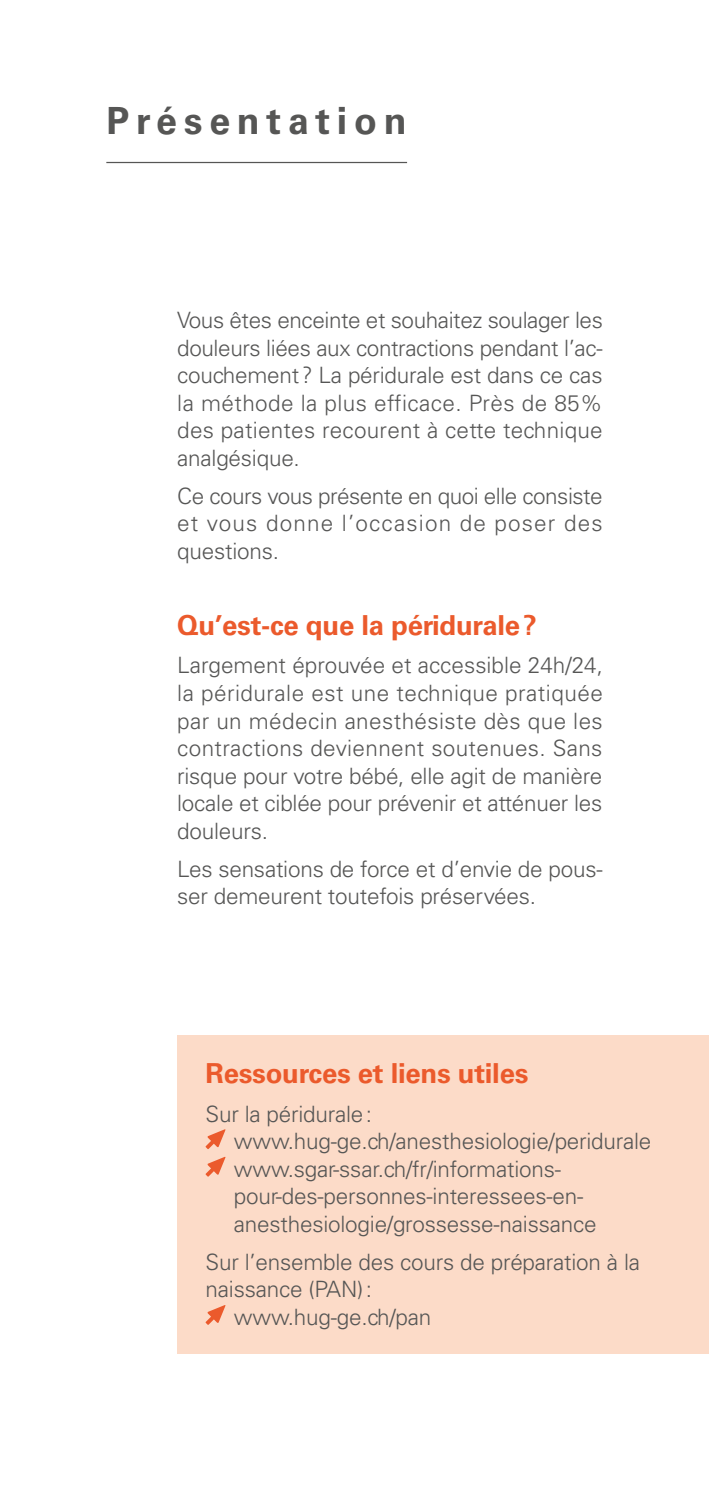
<style>
.page{position:relative;width:709px;height:1489px;background:#fff}
.page>*{position:absolute;margin:0;border:0;box-sizing:border-box;transform-origin:0 0}
.t1{font:700 37.5px "Univers LT Std";letter-spacing:.18em;color:#565655}
.t2{font:700 27.5px "Univers LT Std";letter-spacing:-.01em;color:#eb5a2c}
.t3{font:300 22.5px/27.5px "Univers LT Std";letter-spacing:-.01em;color:#565655;text-align:justify}
</style>
<div class="page">
<hr style="left:106px;top:162px;width:301px;height:1px;background:#565655">
<div style="left:177px;top:1035px;width:532px;height:318px;background:#fcdbc8"></div>
<svg style="left:205px;top:1129px;width:21px;height:20px"></svg>
<svg style="left:205px;top:1156px;width:21px;height:20px"></svg>
<svg style="left:205px;top:1305px;width:21px;height:19px"></svg>
<h1 class="t1" style="left:106px;top:98px;width:302px">Présentation</h1>
<p class="t3" style="left:177px;top:306px;width:427px">Vous êtes enceinte et souhaitez soulager les douleurs liées aux contractions pendant l’ac&shy;couchement? La péridurale est dans ce cas la méthode la plus efficace. Près de 85% des patientes recourent à cette technique analgésique.</p>
<p class="t3" style="left:177px;top:482px;width:427px">Ce cours vous présente en quoi elle consiste et vous donne l’occasion de poser des questions.</p>
<p class="t2" style="left:177px;top:609px;width:361px">Qu’est-ce que la péridurale?</p>
<p class="t3" style="left:177px;top:651px;width:427px">Largement éprouvée et accessible 24h/24, la péridurale est une technique pratiquée par un médecin anesthésiste dès que les contractions deviennent soutenues. Sans risque pour votre bébé, elle agit de manière locale et ciblée pour prévenir et atténuer les douleurs.</p>
<p class="t3" style="left:177px;top:855px;width:427px">Les sensations de force et d’envie de pous&shy;ser demeurent toutefois préservées.</p>
<p class="t2" style="left:206px;top:1057px;width:324px">Ressources et liens utiles</p>
<p class="t3" style="left:234px;top:1099px;width:419px;text-align:left;text-indent:-28px">Sur la péridurale: www.hug-ge.ch/anesthesiologie/peridurale www.sgar-ssar.ch/fr/informations&shy;pour-des-personnes-interessees-en&shy;anesthesiologie/grossesse-naissance</p>
<p class="t3" style="left:206px;top:1247px;width:436px">Sur l’ensemble des cours de préparation à la</p>
<p class="t3" style="left:206px;top:1275px;width:168px">naissance (PAN):</p>
<p class="t3" style="left:234px;top:1302px;width:199px">www.hug-ge.ch/pan</p>
</div>
